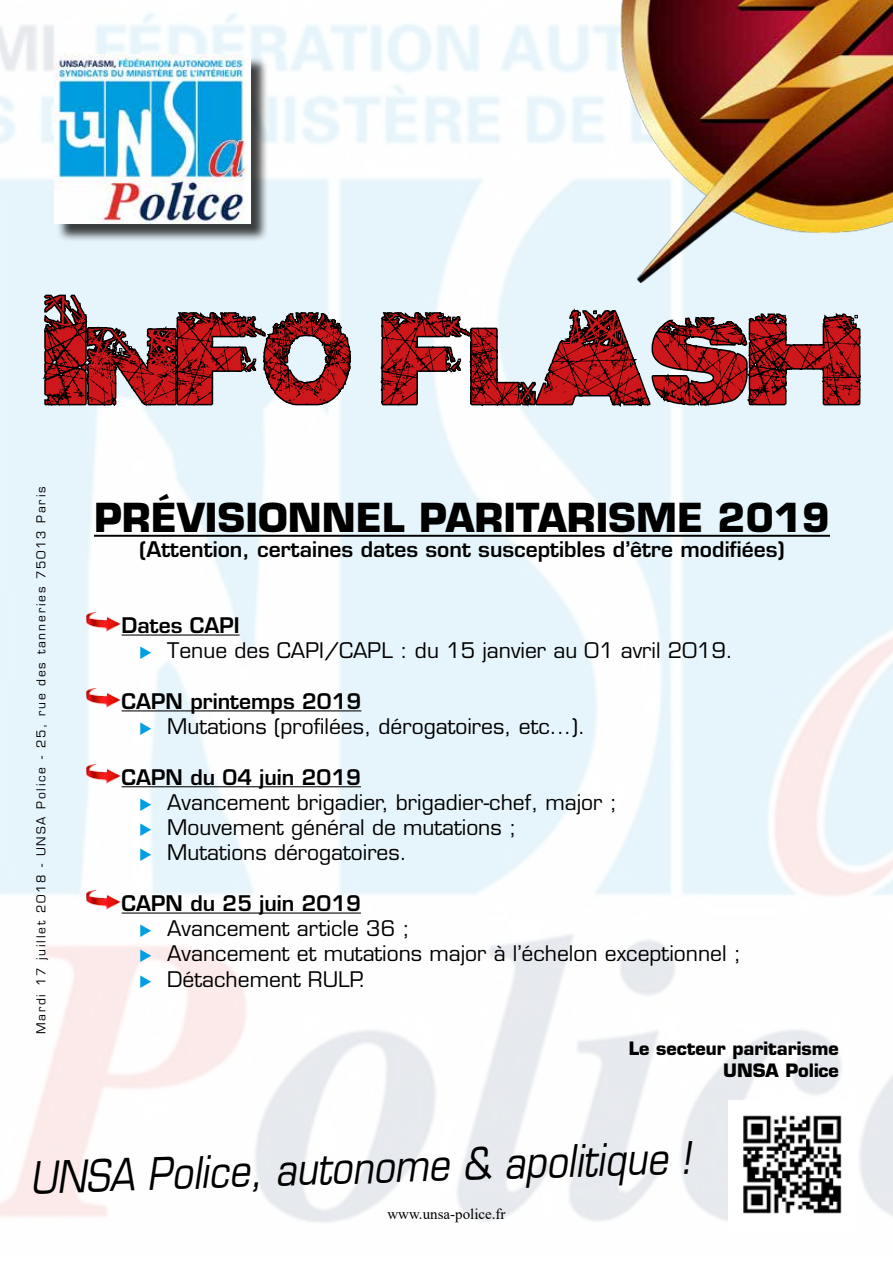
<style>
.page{position:relative;width:893px;height:1263px;background:#fff}
.page>*{position:absolute;margin:0;border:0;box-sizing:border-box;transform-origin:0 0}
.t1{font:144px "Actionofthe Time New";color:#cd171a;scale:.95 1}
.t2{font:italic 43.5px "Eurostile LT Std";color:#000;scale:.85 1}
.t3{font:700 39px "Eurostile LT Std";color:#000}
.t4{font:21px "Eurostile LT Std";color:#000}
.t5{font:600 21px "Eurostile LT Std";color:#000}
.t6{font:700 18px/21.6px "Eurostile LT Std";color:#000;text-align:right}
.t7{font:15px "Times New Roman";color:#000}
.t8{font:12px "Eurostile LT Std";letter-spacing:.15em;color:#000}
.s1{color:#009fe3}
</style>
<div class="page">
<img style="left:0;top:13px;width:893px;height:1210px">
<div style="left:56px;top:56px;width:212px;height:187px;background:#000;opacity:.75"></div>
<img style="left:54px;top:54px;width:196px;height:170px">
<hr style="left:94px;top:535px;width:736px;height:2px;background:#000">
<hr style="left:122px;top:634px;width:118px;height:1px;background:#000">
<hr style="left:122px;top:710px;width:239px;height:1px;background:#000">
<hr style="left:122px;top:786px;width:239px;height:1px;background:#000">
<hr style="left:122px;top:912px;width:239px;height:1px;background:#000">
<img style="left:85px;top:612px;width:37px;height:21px">
<img style="left:85px;top:687px;width:37px;height:22px">
<img style="left:85px;top:763px;width:37px;height:22px">
<img style="left:85px;top:890px;width:37px;height:21px">
<img style="left:574px;top:0;width:319px;height:282px">
<svg style="left:39px;top:292px;width:316px;height:121px"></svg>
<svg style="left:376px;top:266px;width:487px;height:202px"></svg>
<img style="left:729px;top:1101px;width:127px;height:122px">
<h1 class="t1" style="left:43px;top:278px;width:865px">Info flash</h1>
<p class="t8" style="left:34px;top:1034px;width:549px;rotate:-90deg">Mardi 17 juillet 2018 - UNSA Police - 25, rue des tanneries 75013 Paris</p>
<h3 class="t3" style="left:94px;top:493px;width:737px">PRÉVISIONNEL PARITARISME 2019</h3>
<p class="t5" style="left:139px;top:536px;width:647px">(Attention, certaines dates sont susceptibles d’être modifiées)</p>
<p class="t5" style="left:122px;top:612px;width:119px">Dates CAPI</p>
<p class="t4" style="left:139px;top:638px;width:595px"><span class="s1">◆</span> Tenue des CAPI/CAPL : du 15 janvier au 01 avril 2019.</p>
<p class="t5" style="left:122px;top:688px;width:241px">CAPN printemps 2019</p>
<p class="t4" style="left:139px;top:714px;width:448px"><span class="s1">◆</span> Mutations (profilées, dérogatoires, etc...).</p>
<p class="t5" style="left:122px;top:764px;width:241px">CAPN du 04 juin 2019</p>
<p class="t4" style="left:139px;top:789px;width:479px"><span class="s1">◆</span> Avancement brigadier, brigadier-chef, major ;</p>
<p class="t4" style="left:139px;top:815px;width:379px"><span class="s1">◆</span> Mouvement général de mutations ;</p>
<p class="t4" style="left:139px;top:840px;width:269px"><span class="s1">◆</span> Mutations dérogatoires.</p>
<p class="t5" style="left:122px;top:890px;width:241px">CAPN du 25 juin 2019</p>
<p class="t4" style="left:139px;top:916px;width:272px"><span class="s1">◆</span> Avancement article 36 ;</p>
<p class="t4" style="left:139px;top:941px;width:603px"><span class="s1">◆</span> Avancement et mutations major à l’échelon exceptionnel ;</p>
<p class="t4" style="left:139px;top:966px;width:228px"><span class="s1">◆</span> Détachement RULP.</p>
<p class="t6" style="left:629px;top:1037px;width:212px">Le secteur paritarisme<br>UNSA Police</p>
<h2 class="t2" style="left:29px;top:1153px;width:779px;rotate:-2deg">UNSA Police, autonome &amp; apolitique !</h2>
<p class="t7" style="left:387px;top:1203px;width:120px">www.unsa-police.fr</p>
</div>
